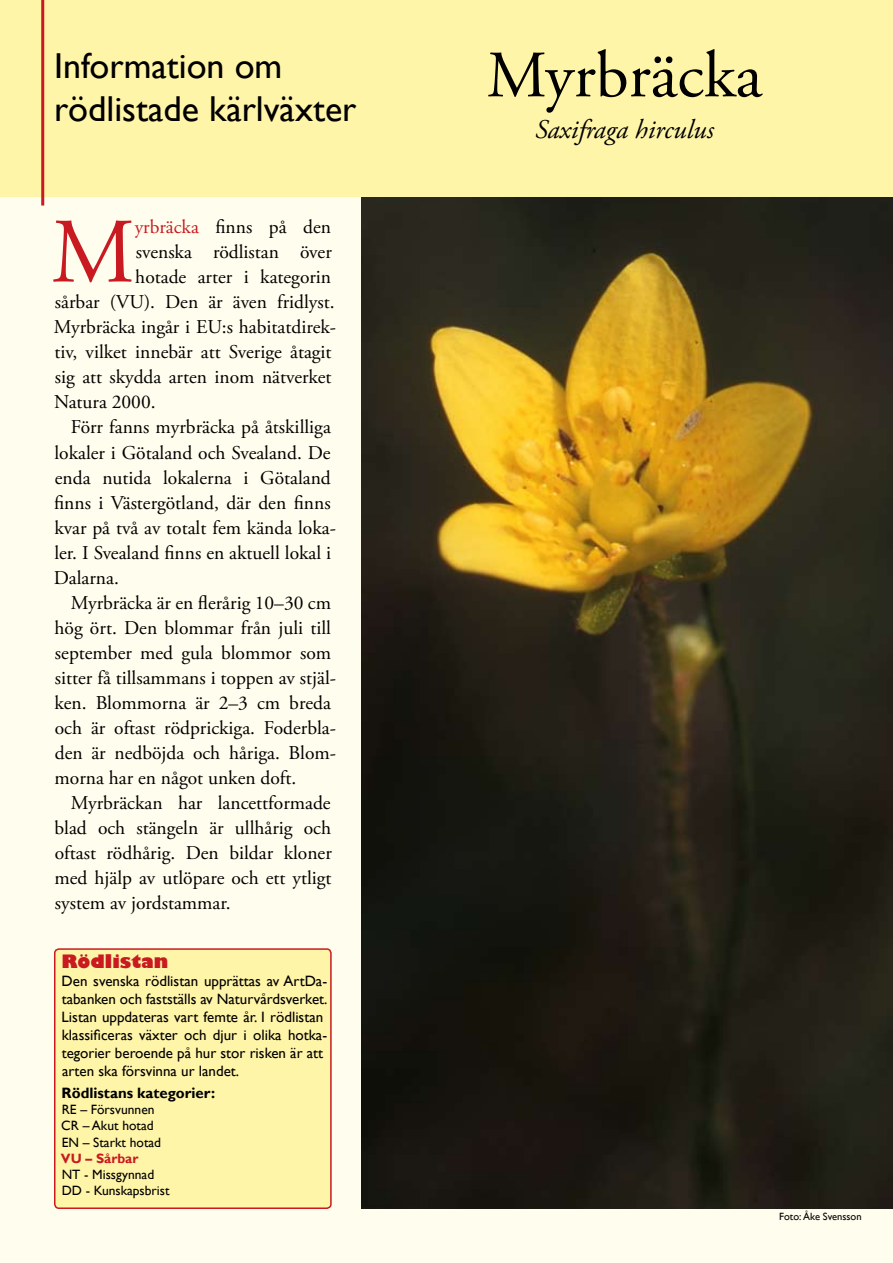
<style>
.page{position:relative;width:893px;height:1263px;background:#fffded}
.page>*{position:absolute;margin:0;border:0;box-sizing:border-box;transform-origin:0 0}
.t1{font:91.95px "Adobe Garamond Pro";color:#c81a20}
.t2{font:66px "Adobe Garamond Pro";color:#000}
.t3{font:36px/43.2px "Gill Sans";color:#000}
.t4{font:italic 27px "Adobe Garamond Pro";color:#000}
.t5{font:19.5px "Adobe Garamond Pro";color:#000}
.t6{font:800 18px "Gill Sans";color:#c81a20}
.t7{font:15px/18px "Gill Sans";color:#000}
.t8{font:700 15px "Gill Sans";color:#000}
.t9{font:13.5px/16.2px "Gill Sans";color:#000}
.t10{font:700 13.5px "Gill Sans";color:#c81a20}
.t11{font:10.5px "Gill Sans";color:#000}
.s1{color:#c81a20}
</style>
<div class="page">
<img style="left:361px;top:197px;width:532px;height:1012px">
<div style="left:0;top:0;width:893px;height:197px;background:#fff5a8"></div>
<hr style="left:41px;top:0;width:3px;height:206px;background:#c81a20">
<div style="left:55px;top:949px;width:276px;height:259px;background:#fff5a8;border-radius:4px"></div>
<div style="left:54px;top:948px;width:278px;height:261px;border:2px solid #c81a20;border-radius:4px"></div>
<h3 class="t3" style="left:54px;top:45px;width:304px">Information om rödlistade kärlväxter</h3>
<h2 class="t2" style="left:487px;top:36px;width:277px">Myrbräcka</h2>
<h3 class="t4" style="left:535px;top:113px;width:180px">Saxifraga hirculus</h3>
<h1 class="t1" style="left:51px;top:197px;width:85px">M</h1>
<p class="t5" style="left:135px;top:215px;width:198px"><span class="s1">yrbräcka</span> finns på den</p>
<p class="t5" style="left:136px;top:240px;width:198px">svenska rödlistan över</p>
<p class="t5" style="left:135px;top:265px;width:197px">hotade arter i kategorin</p>
<p class="t5" style="left:55px;top:290px;width:281px">sårbar (VU). Den är även fridlyst.</p>
<p class="t5" style="left:54px;top:315px;width:284px">Myrbräcka ingår i EU:s habitatdirek-</p>
<p class="t5" style="left:54px;top:340px;width:279px">tiv, vilket innebär att Sverige åtagit</p>
<p class="t5" style="left:55px;top:365px;width:278px">sig att skydda arten inom nätverket</p>
<p class="t5" style="left:54px;top:391px;width:103px">Natura 2000.</p>
<p class="t5" style="left:71px;top:416px;width:261px">Förr fanns myrbräcka på åtskilliga</p>
<p class="t5" style="left:54px;top:441px;width:278px">lokaler i Götaland och Svealand. De</p>
<p class="t5" style="left:55px;top:466px;width:278px">enda nutida lokalerna i Götaland</p>
<p class="t5" style="left:54px;top:491px;width:278px">finns i Västergötland, där den finns</p>
<p class="t5" style="left:54px;top:516px;width:283px">kvar på två av totalt fem kända loka-</p>
<p class="t5" style="left:54px;top:541px;width:278px">ler. I Svealand finns en aktuell lokal i</p>
<p class="t5" style="left:54px;top:566px;width:67px">Dalarna.</p>
<p class="t5" style="left:71px;top:591px;width:262px">Myrbräcka är en flerårig 10–30 cm</p>
<p class="t5" style="left:54px;top:616px;width:278px">hög ört. Den blommar från juli till</p>
<p class="t5" style="left:55px;top:641px;width:278px">september med gula blommor som</p>
<p class="t5" style="left:55px;top:666px;width:283px">sitter få tillsammans i toppen av stjäl-</p>
<p class="t5" style="left:54px;top:691px;width:278px">ken. Blommorna är 2–3 cm breda</p>
<p class="t5" style="left:55px;top:716px;width:283px">och är oftast rödprickiga. Foderbla-</p>
<p class="t5" style="left:55px;top:741px;width:283px">den är nedböjda och håriga. Blom-</p>
<p class="t5" style="left:55px;top:766px;width:243px">morna har en något unken doft.</p>
<p class="t5" style="left:71px;top:791px;width:261px">Myrbräckan har lancettformade</p>
<p class="t5" style="left:55px;top:816px;width:278px">blad och stängeln är ullhårig och</p>
<p class="t5" style="left:55px;top:841px;width:278px">oftast rödhårig. Den bildar kloner</p>
<p class="t5" style="left:55px;top:866px;width:279px">med hjälp av utlöpare och ett ytligt</p>
<p class="t5" style="left:55px;top:891px;width:177px">system av jordstammar.</p>
<p class="t6" style="left:61px;top:950px;width:108px">Rödlistan</p>
<p class="t7" style="left:62px;top:972px;width:267px">Den svenska rödlistan upprättas av ArtDa&shy;tabanken och fastställs av Naturvårdsverket.<br>Listan uppdateras vart femte år. I rödlistan klassificeras växter och djur i olika hotka&shy;tegorier beroende på hur stor risken är att arten ska försvinna ur landet.</p>
<p class="t8" style="left:62px;top:1084px;width:155px">Rödlistans kategorier:</p>
<p class="t9" style="left:61px;top:1102px;width:101px">RE – Försvunnen<br>CR – Akut hotad<br>EN – Starkt hotad</p>
<p class="t10" style="left:61px;top:1150px;width:79px">VU – Sårbar</p>
<p class="t9" style="left:62px;top:1166px;width:109px">NT - Missgynnad<br>DD - Kunskapsbrist</p>
<p class="t11" style="left:779px;top:1211px;width:84px">Foto: Åke Svensson</p>
</div>
